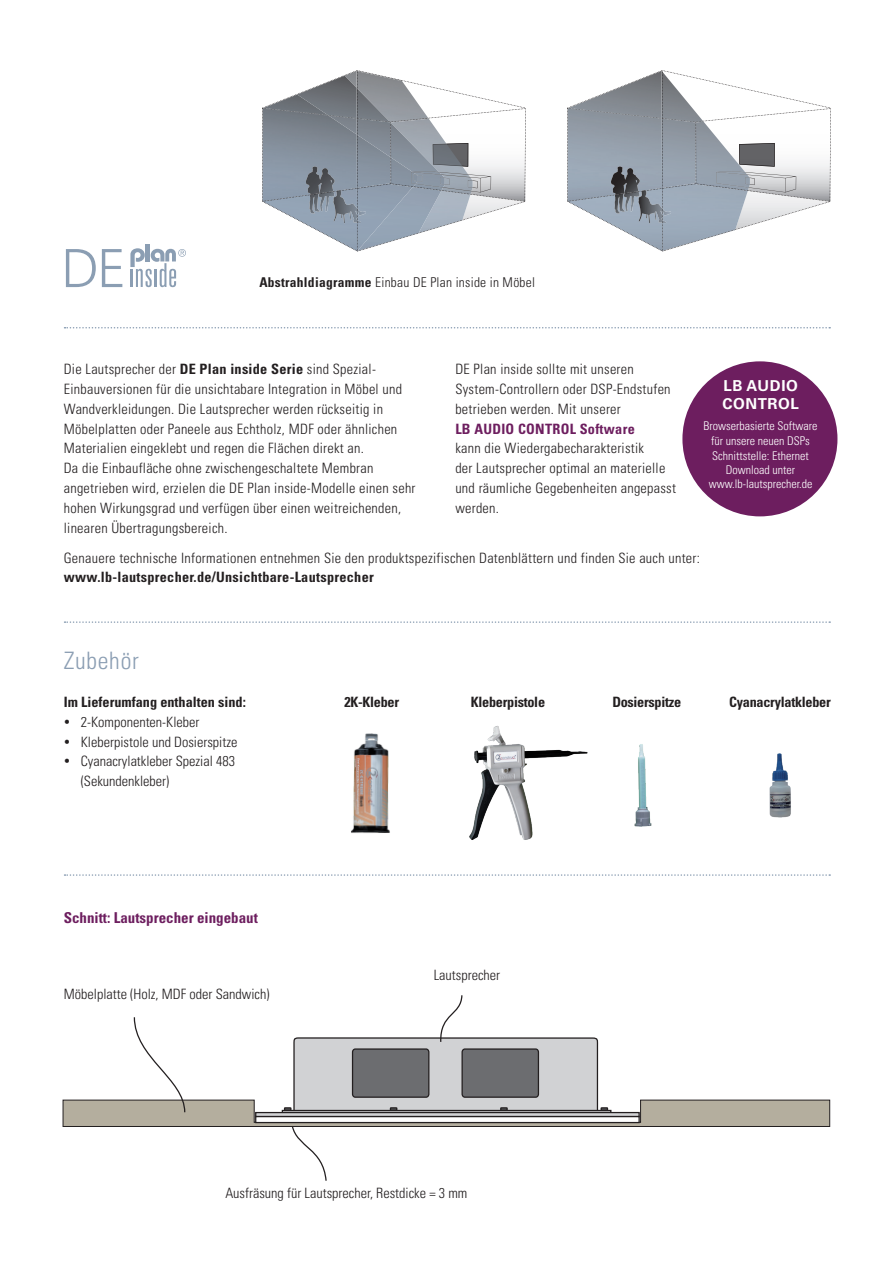
<style>
.page{position:relative;width:893px;height:1263px;background:#fff}
.page>*{position:absolute;margin:0;border:0;box-sizing:border-box;transform-origin:0 0}
.t1{font:300 condensed 24px "Univers LT Pro";letter-spacing:.03em;color:#8b9eb3}
.t2{font:700 15.15px/18px "Univers LT Pro 65";letter-spacing:.04em;color:#fff}
.t3{font:700 condensed 15px "Univers LT Pro";color:#6d1e5f}
.t4{font:300 condensed 14.25px/19.8px "Univers LT Pro";letter-spacing:.02em;color:#231f20}
.t5{font:300 condensed 14.25px/19.8px "Univers LT Pro";color:#231f20}
.t6{font:700 condensed 14.25px "Univers LT Pro";letter-spacing:-.02em;color:#231f20}
.t7{font:700 condensed 14.25px "Univers LT Pro";letter-spacing:.02em;color:#231f20}
.t8{font:700 condensed 14.25px "Univers LT Pro";color:#231f20}
.t9{font:700 condensed 14.25px "Univers LT Pro";letter-spacing:.02em;color:#6d1e5f}
.t10{font:300 condensed 13.5px "Univers LT Pro";letter-spacing:.02em;color:#231f20}
.t11{font:300 condensed 12px/14.5px "Univers LT Pro";color:#fff;text-align:center}
.s1{font-weight:700}
</style>
<div class="page">
<svg style="left:62px;top:1037px;width:768px;height:90px"></svg>
<svg style="left:133px;top:995px;width:407px;height:186px"></svg>
<svg style="left:262px;top:71px;width:263px;height:181px"></svg>
<svg style="left:567px;top:71px;width:263px;height:181px"></svg>
<img style="left:351px;top:733px;width:39px;height:100px">
<img style="left:769px;top:753px;width:22px;height:65px">
<img style="left:469px;top:726px;width:119px;height:114px">
<img style="left:634px;top:744px;width:18px;height:83px">
<svg style="left:65px;top:874px;width:765px;height:2px"></svg>
<svg style="left:65px;top:621px;width:765px;height:2px"></svg>
<svg style="left:65px;top:327px;width:765px;height:1px"></svg>
<svg style="left:66px;top:249px;width:30px;height:38px"></svg>
<svg style="left:102px;top:249px;width:20px;height:38px"></svg>
<hr style="left:146px;top:244px;width:4px;height:17px;background:#8b9eb3">
<svg style="left:130px;top:248px;width:56px;height:39px"></svg>
<div style="left:682px;top:361px;width:155px;height:155px;background:#6d1e5f;border-radius:50%"></div>
<p class="t10" style="left:259px;top:273px;width:277px"><span class="s1">Abstrahldiagramme</span> Einbau DE Plan inside in Möbel</p>
<p class="t4" style="left:64px;top:359px;width:353px">Die Lautsprecher der <span class="s1">DE Plan inside Serie</span> sind Spezial-Einbauversionen für die unsichtabare Integration in Möbel und Wandverkleidungen. Die Lautsprecher werden rückseitig in Möbelplatten oder Paneele aus Echtholz, MDF oder ähnlichen Materialien eingeklebt und regen die Flächen direkt an.<br>Da die Einbaufläche ohne zwischengeschaltete Membran angetrieben wird, erzielen die DE Plan inside-Modelle einen sehr hohen Wirkungsgrad und verfügen über einen weitreichenden, linearen Übertragungsbereich.</p>
<p class="t4" style="left:455px;top:358px;width:217px">DE Plan inside sollte mit unseren<br>System-Controllern oder DSP-Endstufen betrieben werden. Mit unserer</p>
<p class="t9" style="left:455px;top:420px;width:181px">LB AUDIO CONTROL Software</p>
<p class="t4" style="left:455px;top:438px;width:222px">kann die Wiedergabecharakteristik<br>der Lautsprecher optimal an materielle und räumliche Gegebenheiten angepasst werden.</p>
<p class="t2" style="left:722px;top:376px;width:78px">LB AUDIO<br>CONTROL</p>
<p class="t11" style="left:704px;top:417px;width:115px">Browserbasierte Software für unsere neuen DSPs<br>Schnittstelle: Ethernet<br>Download unter www.lb-lautsprecher.de</p>
<p class="t4" style="left:64px;top:547px;width:638px">Genauere technische Informationen entnehmen Sie den produktspezifischen Datenblättern und finden Sie auch unter:</p>
<p class="t7" style="left:64px;top:569px;width:312px">www.lb-lautsprecher.de/Unsichtbare-Lautsprecher</p>
<h1 class="t1" style="left:64px;top:644px;width:76px">Zubehör</h1>
<p class="t8" style="left:64px;top:693px;width:184px">Im Lieferumfang enthalten sind:</p>
<p class="t6" style="left:344px;top:693px;width:56px">2K-Kleber</p>
<p class="t6" style="left:471px;top:693px;width:76px">Kleberpistole</p>
<p class="t6" style="left:612px;top:693px;width:70px">Dosierspitze</p>
<p class="t6" style="left:729px;top:693px;width:103px">Cyanacrylatkleber</p>
<p class="t5" style="left:64px;top:711px;width:137px">• 2-Komponenten-Kleber</p>
<p class="t5" style="left:64px;top:731px;width:175px">• Kleberpistole und Dosierspitze</p>
<p class="t5" style="left:81px;top:751px;width:156px;text-indent:-17px">• Cyanacrylatkleber Spezial 483 (Sekundenkleber)</p>
<p class="t3" style="left:64px;top:909px;width:196px">Schnitt: Lautsprecher eingebaut</p>
<p class="t5" style="left:64px;top:983px;width:207px">Möbelplatte (Holz, MDF oder Sandwich)</p>
<p class="t5" style="left:434px;top:964px;width:68px">Lautsprecher</p>
<p class="t5" style="left:225px;top:1182px;width:243px">Ausfräsung für Lautsprecher, Restdicke = 3 mm</p>
</div>
